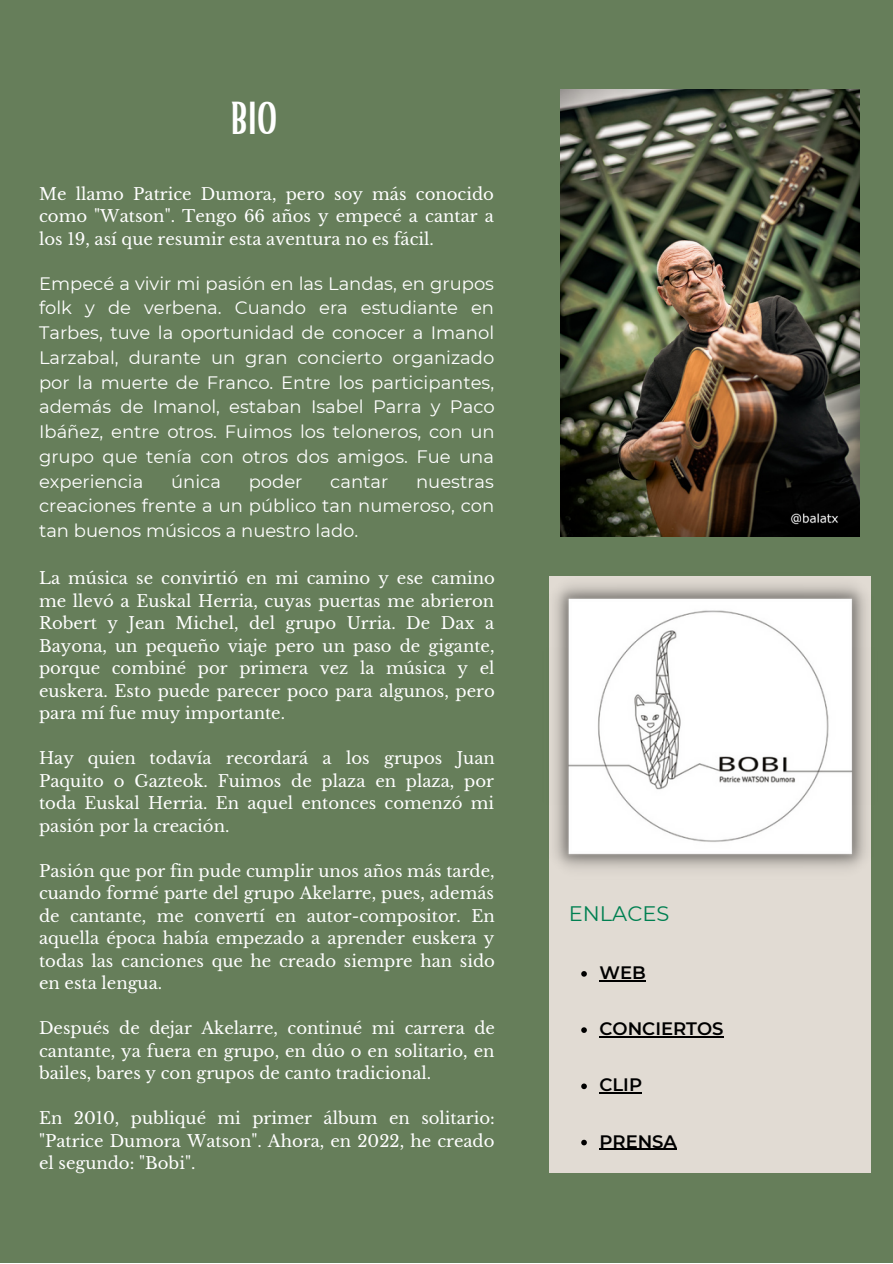
<style>
.page{position:relative;width:893px;height:1264px;background:#fff}
.page>*{position:absolute;margin:0;border:0;box-sizing:border-box;transform-origin:0 0}
.t1{font:45px "Bright";color:#fff}
.t2{font:21px "Montserrat";color:#008051}
.t3{font:18px/24.8px "Montserrat";color:#fff;text-align:justify}
.t4{font:600 18px "Montserrat";color:#000}
.t5{font:16.5px/22.5px "Libre Baskerville";color:#fff;text-align:justify}
</style>
<div class="page">
<div style="left:0;top:0;width:892px;height:1262px;background:#667e5a"></div>
<img style="left:560px;top:89px;width:299px;height:448px">
<div style="left:549px;top:576px;width:321px;height:597px;background:#e1dbd3"></div>
<img style="left:554px;top:576px;width:317px;height:303px">
<svg style="left:581px;top:971px;width:5px;height:5px"></svg>
<hr style="left:599px;top:980px;width:46px;height:1px;background:#000">
<svg style="left:581px;top:1027px;width:5px;height:5px"></svg>
<hr style="left:599px;top:1036px;width:124px;height:1px;background:#000">
<svg style="left:581px;top:1083px;width:5px;height:6px"></svg>
<hr style="left:599px;top:1092px;width:43px;height:1px;background:#000">
<svg style="left:581px;top:1139px;width:5px;height:6px"></svg>
<hr style="left:599px;top:1148px;width:78px;height:1px;background:#000">
<p class="t1" style="left:230px;top:89px;width:49px">BIO</p>
<p class="t5" style="left:39px;top:183px;width:456px">Me llamo Patrice Dumora, pero soy más conocido como "Watson". Tengo 66 años y empecé a cantar a los 19, así que resumir esta aventura no es fácil.</p>
<p class="t3" style="left:39px;top:271px;width:457px">Empecé a vivir mi pasión en las Landas, en grupos folk y de verbena. Cuando era estudiante en Tarbes, tuve la oportunidad de conocer a Imanol Larzabal, durante un gran concierto organizado por la muerte de Franco. Entre los participantes, además de Imanol, estaban Isabel Parra y Paco Ibáñez, entre otros. Fuimos los teloneros, con un grupo que tenía con otros dos amigos. Fue una experiencia</p>
<p class="t3" style="left:171px;top:469px;width:51px">única</p>
<p class="t3" style="left:249px;top:469px;width:55px">poder</p>
<p class="t3" style="left:330px;top:469px;width:60px">cantar</p>
<p class="t3" style="left:39px;top:469px;width:456px;text-indent:377px">nuestras creaciones frente a un público tan numeroso, con tan buenos músicos a nuestro lado.</p>
<p class="t5" style="left:39px;top:567px;width:457px">La música se convirtió en mi camino y ese camino me llevó a Euskal Herria, cuyas puertas me abrieron Robert y Jean Michel, del grupo Urria. De Dax a Bayona, un pequeño viaje pero un paso de gigante, porque combiné por primera vez la música y el euskera. Esto puede parecer poco para algunos, pero para mí fue muy importante.</p>
<p class="t5" style="left:39px;top:747px;width:457px">Hay quien todavía recordará a los grupos Juan Paquito o Gazteok. Fuimos de plaza en plaza, por toda Euskal Herria. En aquel entonces comenzó mi pasión por la creación.</p>
<p class="t5" style="left:39px;top:859px;width:457px">Pasión que por fin pude cumplir unos años más tarde, cuando formé parte del grupo Akelarre, pues, además de cantante, me convertí en autor-compositor. En aquella época había empezado a aprender euskera y todas las canciones que he creado siempre han sido en esta lengua.</p>
<p class="t5" style="left:39px;top:1017px;width:457px">Después de dejar Akelarre, continué mi carrera de cantante, ya fuera en grupo, en dúo o en solitario, en bailes, bares y con grupos de canto tradicional.</p>
<p class="t5" style="left:39px;top:1107px;width:457px">En 2010, publiqué mi primer álbum en solitario: "Patrice Dumora Watson". Ahora, en 2022, he creado el segundo: "Bobi".</p>
<p class="t2" style="left:569px;top:900px;width:102px">ENLACES</p>
<p class="t4" style="left:599px;top:961px;width:48px">WEB</p>
<p class="t4" style="left:599px;top:1017px;width:126px">CONCIERTOS</p>
<p class="t4" style="left:599px;top:1073px;width:44px">CLIP</p>
<p class="t4" style="left:599px;top:1130px;width:79px">PRENSA</p>
</div>
